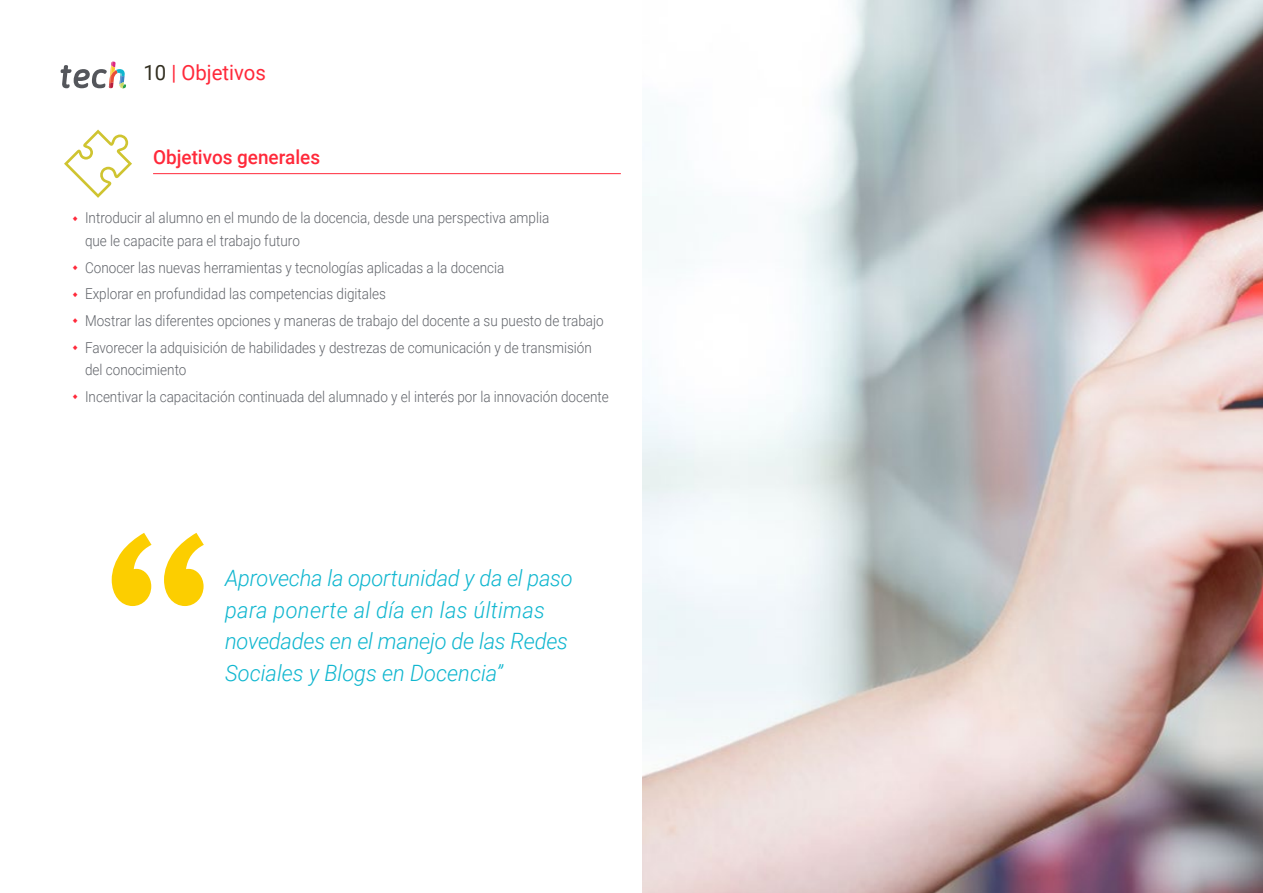
<style>
.page{position:relative;width:1263px;height:893px;background:#fff}
.page>*{position:absolute;margin:0;border:0;box-sizing:border-box;transform-origin:0 0}
.t1{font:italic 300 22.5px/31.5px "Roboto";letter-spacing:-.01em;color:#0fb6cf}
.t2{font:21px "Roboto";color:#ff293a}
.t3{font:500 19.5px "Roboto";color:#ff293a}
.t4{font:300 15px/26.7px "Roboto";color:#61646a;scale:.9 1}
.s1{color:#312e20}
</style>
<div class="page">
<hr style="left:153px;top:173px;width:468px;height:1px;background:#ff293a">
<svg style="left:64px;top:130px;width:68px;height:68px"></svg>
<img style="left:642px;top:0;width:621px;height:893px">
<svg style="left:112px;top:533px;width:92px;height:73px"></svg>
<svg style="left:61px;top:62px;width:65px;height:27px"></svg>
<h2 class="t2" style="left:144px;top:57px;width:124px"><span class="s1">10</span> | Objetivos</h2>
<h3 class="t3" style="left:153px;top:144px;width:169px">Objetivos generales</h3>
<p class="t4" style="left:85px;top:206px;width:517px;line-height:22.5px">Introducir al alumno en el mundo de la docencia, desde una perspectiva amplia que le capacite para el trabajo futuro</p>
<p class="t4" style="left:85px;top:253px;width:578px">Conocer las nuevas herramientas y tecnologías aplicadas a la docencia<br>Explorar en profundidad las competencias digitales<br>Mostrar las diferentes opciones y maneras de trabajo del docente a su puesto de trabajo Favorecer la adquisición de habilidades y destrezas de comunicación y de transmisión</p>
<p class="t4" style="left:85px;top:356px;width:583px">del conocimiento<br>Incentivar la capacitación continuada del alumnado y el interés por la innovación docente</p>
<h1 class="t1" style="left:225px;top:562px;width:349px">Aprovecha la oportunidad y da el paso para ponerte al día en las últimas novedades en el manejo de las Redes Sociales y Blogs en Docencia”</h1>
</div>
